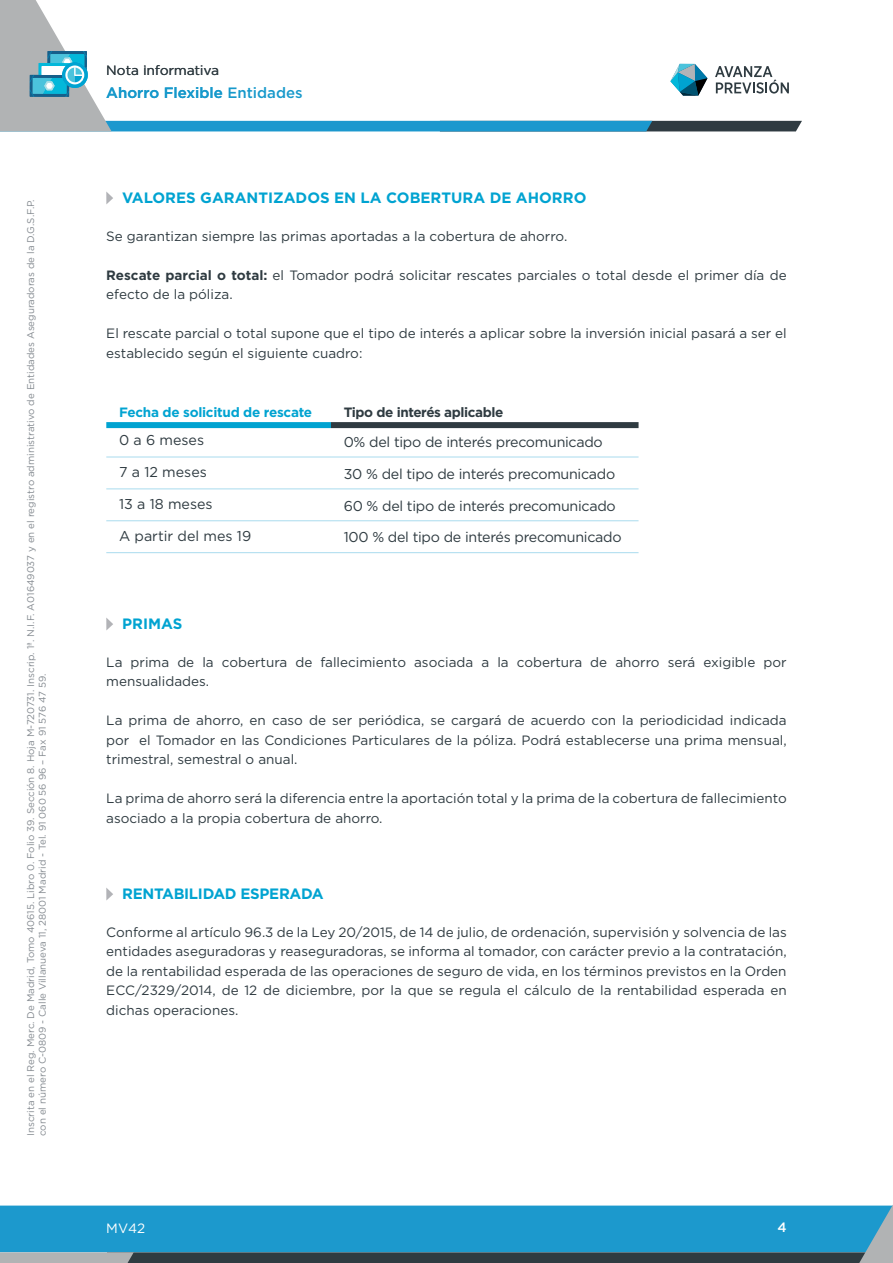
<style>
.page{position:relative;width:893px;height:1263px;background:#fff}
.page>*{position:absolute;margin:0;border:0;box-sizing:border-box;transform-origin:0 0}
.Titular{font:700 15px "Gotham";color:#00a3d1}
.t1{font:500 15px "Gotham";color:#1799cb}
.Titular-2{font:700 15px "Gotham";letter-spacing:-.02em;color:#00a3d1}
.texto_tabla_regular{font:14.25px "Gotham";letter-spacing:-.02em;color:#2f3b41}
.texto_tabla_regular-2{font:14.25px "Gotham";color:#2f3b41}
.Interior_AVANZA{font:13.5px/19.5px "Gotham";color:#2f3b41}
.t2{font:700 13.5px "Gotham";letter-spacing:-.02em;color:#00a3d1}
.t3{font:700 13.5px "Gotham";letter-spacing:-.03em;color:#2f3b41}
.t4{font:13.5px "Gotham";color:#fff}
.t5{font:500 13.5px "Gotham";color:#fff}
.t6{font:9.75px/11.7px "Gotham";color:#848a90}
.s1{font-weight:700}
</style>
<div class="page">
<svg style="left:0;top:1205px;width:893px;height:58px;background:#288db7"></svg>
<svg style="left:106px;top:191px;width:7px;height:13px"></svg>
<hr style="left:106px;top:457px;width:225px;height:1px;background:#a9dbee">
<hr style="left:331px;top:457px;width:308px;height:1px;background:#a9dbee">
<hr style="left:106px;top:489px;width:225px;height:1px;background:#a9dbee">
<hr style="left:331px;top:489px;width:308px;height:1px;background:#a9dbee">
<hr style="left:106px;top:520px;width:225px;height:1px;background:#a9dbee">
<hr style="left:331px;top:520px;width:308px;height:1px;background:#a9dbee">
<hr style="left:106px;top:552px;width:225px;height:1px;background:#a9dbee">
<hr style="left:331px;top:552px;width:308px;height:1px;background:#a9dbee">
<div style="left:106px;top:422px;width:225px;height:6px;background:#00a3d1"></div>
<div style="left:331px;top:422px;width:308px;height:6px;background:#2f3b41"></div>
<svg style="left:106px;top:618px;width:7px;height:12px"></svg>
<svg style="left:106px;top:888px;width:7px;height:12px"></svg>
<svg style="left:0;top:0;width:802px;height:131px"></svg>
<p class="t6" style="left:25px;top:1136px;width:938px;rotate:-90deg">Inscrita en el Reg. Merc. De Madrid, Tomo 40615. Libro 0. Folio 39. Sección 8. Hoja M-720731. Inscrip. 1ª. N.I.F. A01649037 y en el registro administrativo de Entidades Aseguradoras de la D.G.S.F.P. con el número C-0809 - Calle Villanueva 11, 28001 Madrid - Tel. 91 060 56 96 – Fax 91 576 47 59.</p>
<p class="Interior_AVANZA" style="left:106px;top:60px;width:114px">Nota informativa</p>
<p class="Interior_AVANZA" style="left:143px;top:60px;width:5px">I</p>
<p class="t1" style="left:106px;top:83px;width:198px">Ahorro Flexible Entidades</p>
<p class="Titular" style="left:122px;top:188px;width:466px">VALORES GARANTIZADOS EN LA COBERTURA DE AHORRO</p>
<p class="Interior_AVANZA" style="left:106px;top:226px;width:462px">Se garantizan siempre las primas aportadas a la cobertura de ahorro.</p>
<p class="Interior_AVANZA" style="left:106px;top:265px;width:682px"><span class="s1">Rescate parcial o total:</span> el Tomador podrá solicitar rescates parciales o total desde el primer día de efecto de la póliza.</p>
<p class="Interior_AVANZA" style="left:106px;top:324px;width:682px">El rescate parcial o total supone que el tipo de interés a aplicar sobre la inversión inicial pasará a ser el establecido según el siguiente cuadro:</p>
<p class="t2" style="left:119px;top:403px;width:195px">Fecha de solicitud de rescate</p>
<p class="t3" style="left:344px;top:403px;width:161px">Tipo de interés aplicable</p>
<p class="texto_tabla_regular" style="left:119px;top:431px;width:87px">0 a 6 meses</p>
<p class="texto_tabla_regular" style="left:344px;top:433px;width:261px">0% del tipo de interés precomunicado</p>
<p class="texto_tabla_regular" style="left:119px;top:463px;width:89px">7 a 12 meses</p>
<p class="texto_tabla_regular" style="left:344px;top:464px;width:273px">30 % del tipo de interés precomunicado</p>
<p class="texto_tabla_regular-2" style="left:119px;top:495px;width:95px">13 a 18 meses</p>
<p class="texto_tabla_regular" style="left:344px;top:496px;width:274px">60 % del tipo de interés precomunicado</p>
<p class="texto_tabla_regular-2" style="left:119px;top:526px;width:134px">A partir del mes 19</p>
<p class="texto_tabla_regular" style="left:344px;top:528px;width:279px">100 % del tipo de interés precomunicado</p>
<p class="Titular" style="left:122px;top:614px;width:62px">PRIMAS</p>
<p class="Interior_AVANZA" style="left:106px;top:652px;width:682px">La prima de la cobertura de fallecimiento asociada a la cobertura de ahorro será exigible por mensualidades.</p>
<p class="Interior_AVANZA" style="left:106px;top:711px;width:682px;text-align:justify">La prima de ahorro, en caso de ser periódica, se cargará de acuerdo con la periodicidad indicada por el Tomador en las Condiciones Particulares de la póliza. Podrá establecerse una prima mensual, trimestral, semestral o anual.</p>
<p class="Interior_AVANZA" style="left:106px;top:789px;width:682px">La prima de ahorro será la diferencia entre la aportación total y la prima de la cobertura de fallecimiento asociado a la propia cobertura de ahorro.</p>
<p class="Titular-2" style="left:122px;top:884px;width:203px">RENTABILIDAD ESPERADA</p>
<p class="Interior_AVANZA" style="left:106px;top:922px;width:682px;text-align:justify">Conforme al artículo 96.3 de la Ley 20/2015, de 14 de julio, de ordenación, supervisión y solvencia de las entidades aseguradoras y reaseguradoras, se informa al tomador, con carácter previo a la contratación, de la rentabilidad esperada de las operaciones de seguro de vida, en los términos previstos en la Orden ECC/2329/2014, de 12 de diciembre, por la que se regula el cálculo de la rentabilidad esperada en dichas operaciones.</p>
<p class="t4" style="left:106px;top:1219px;width:40px">MV42</p>
<p class="t5" style="left:777px;top:1218px;width:11px">4</p>
</div>
